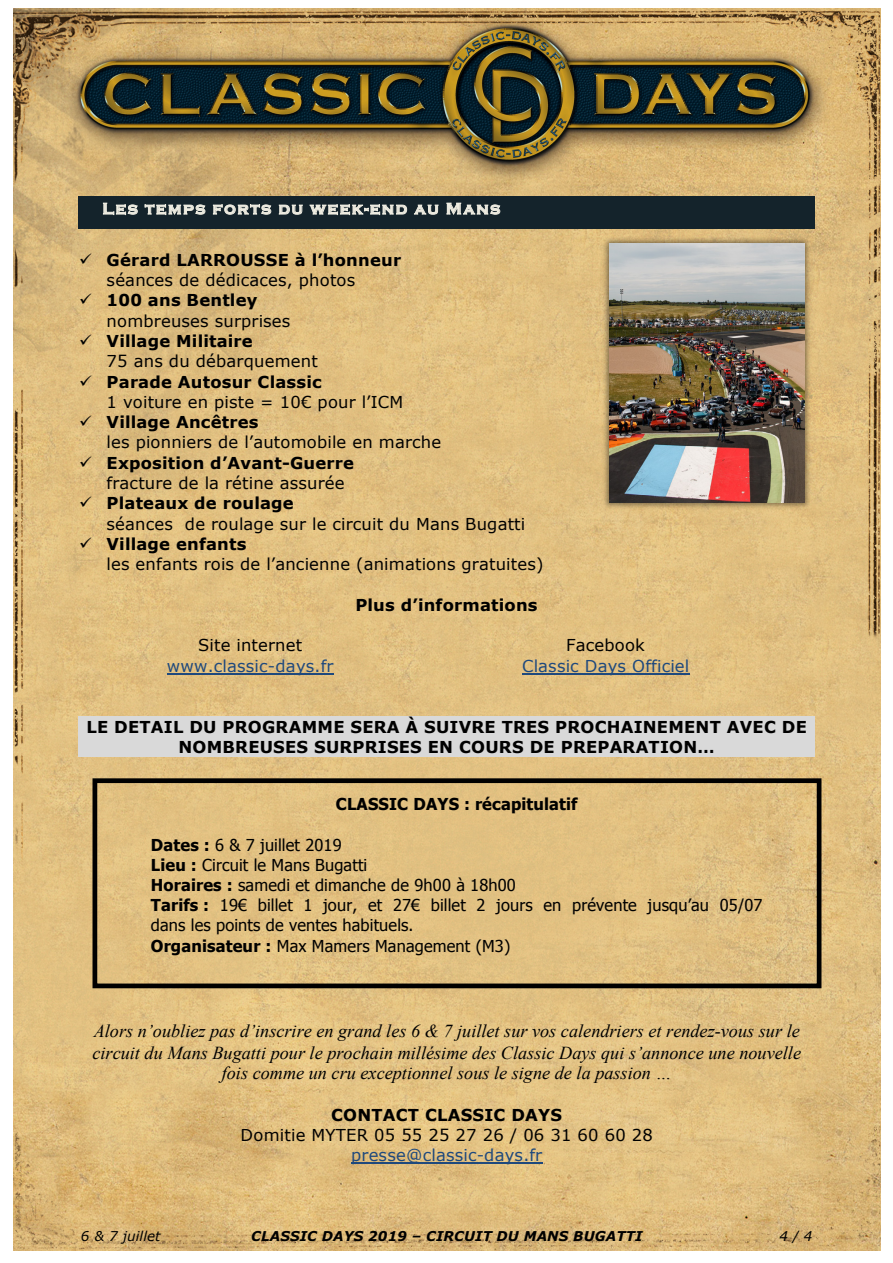
<style>
.page{position:relative;width:893px;height:1263px;background:#fff}
.page>*{position:absolute;margin:0;border:0;box-sizing:border-box;transform-origin:0 0}
.t1{font:italic 18.15px/21px "Times New Roman";color:#000;text-align:center}
.t2{font:16.35px/20.2px "Verdana";letter-spacing:.01em;color:#000}
.t3{font:16.35px/20.2px "Tahoma";letter-spacing:.01em;color:#000}
.t4{font:700 16.35px/20.1px "Verdana";letter-spacing:.015em;color:#000;text-align:center}
.t5{font:16.35px "Verdana";letter-spacing:.01em;color:#1f497d}
.t6{font:700 16.35px "Copperplate Gothic";letter-spacing:.095em;color:#eeece1}
.t7{font:700 16.35px "Tahoma";letter-spacing:.01em;color:#000}
.t8{font:italic 700 13.5px "Verdana";letter-spacing:.01em;color:#000}
.t9{font:italic 13.5px "Verdana";letter-spacing:.005em;color:#000}
.s1{font-weight:700}
.s2{color:#1f497d}
</style>
<div class="page">
<img style="left:13px;top:9px;width:867px;height:1242px">
<hr style="left:79px;top:196px;width:736px;height:3px;background:#14232b">
<div style="left:79px;top:199px;width:736px;height:28px;background:#14232b"></div>
<svg style="left:103px;top:202px;width:35px;height:13px"></svg>
<svg style="left:145px;top:204px;width:60px;height:11px"></svg>
<svg style="left:213px;top:204px;width:58px;height:11px"></svg>
<svg style="left:279px;top:205px;width:24px;height:10px"></svg>
<svg style="left:310px;top:204px;width:97px;height:11px"></svg>
<svg style="left:414px;top:205px;width:24px;height:10px"></svg>
<svg style="left:446px;top:203px;width:54px;height:12px"></svg>
<hr style="left:79px;top:227px;width:736px;height:2px;background:#14232b">
<hr style="left:167px;top:673px;width:167px;height:1px;background:#1f497d">
<hr style="left:522px;top:673px;width:168px;height:1px;background:#1f497d">
<div style="left:79px;top:716px;width:736px;height:20px;background:#d9d9d9"></div>
<div style="left:79px;top:736px;width:736px;height:21px;background:#d9d9d9"></div>
<hr style="left:351px;top:1162px;width:192px;height:1px;background:#1f497d">
<img style="left:599px;top:233px;width:215px;height:280px">
<img style="left:609px;top:244px;width:195px;height:258px">
<div style="left:93px;top:778px;width:728px;height:210px;border:5px solid #000"></div>
<svg style="left:81px;top:253px;width:11px;height:11px"></svg>
<svg style="left:80px;top:294px;width:12px;height:10px"></svg>
<svg style="left:80px;top:334px;width:12px;height:11px"></svg>
<svg style="left:80px;top:375px;width:12px;height:10px"></svg>
<svg style="left:80px;top:415px;width:12px;height:11px"></svg>
<svg style="left:80px;top:456px;width:12px;height:11px"></svg>
<svg style="left:80px;top:496px;width:12px;height:11px"></svg>
<svg style="left:80px;top:537px;width:12px;height:11px"></svg>
<p class="t6" style="left:102px;top:200px;width:399px">Les temps forts du week-end au Mans</p>
<p class="t2" style="left:107px;top:249px;width:438px"><span class="s1">Gérard LARROUSSE à l’honneur<br></span>séances de dédicaces, photos<br><span class="s1">100 ans Bentley<br></span>nombreuses surprises<br><span class="s1">Village Militaire<br></span>75 ans du débarquement<br><span class="s1">Parade Autosur Classic<br></span>1 voiture en piste = 10€ pour l’ICM<br><span class="s1">Village Ancêtres<br></span>les pionniers de l’automobile en marche<br><span class="s1">Exposition d’Avant-Guerre<br></span>fracture de la rétine assurée<br><span class="s1">Plateaux de roulage<br></span>séances de roulage sur le circuit du Mans Bugatti<br><span class="s1">Village enfants<br></span>les enfants rois de l’ancienne (animations gratuites)</p>
<p class="t4" style="left:355px;top:595px;width:184px">Plus d’informations</p>
<p class="t2" style="left:198px;top:635px;width:106px">Site internet</p>
<p class="t2" style="left:566px;top:635px;width:80px">Facebook</p>
<p class="t5" style="left:167px;top:655px;width:168px">www.classic-days.fr</p>
<p class="t5" style="left:522px;top:655px;width:169px">Classic Days Officiel</p>
<p class="t4" style="left:87px;top:717px;width:722px">LE DETAIL DU PROGRAMME SERA À SUIVRE TRES PROCHAINEMENT AVEC DE<br>NOMBREUSES SURPRISES EN COURS DE PREPARATION…</p>
<p class="t7" style="left:336px;top:793px;width:243px">CLASSIC DAYS : récapitulatif</p>
<p class="t3" style="left:151px;top:834px;width:613px"><span class="s1">Dates :</span> 6 &amp; 7 juillet 2019<br><span class="s1">Lieu :</span> Circuit le Mans Bugatti<br><span class="s1">Horaires :</span> samedi et dimanche de 9h00 à 18h00<br><span class="s1">Tarifs :</span> 19€ billet 1 jour, et 27€ billet 2 jours en prévente jusqu’au 05/07 dans les points de ventes habituels.<br><span class="s1">Organisateur :</span> Max Mamers Management (M3)</p>
<p class="t1" style="left:92px;top:1020px;width:710px">Alors n’oubliez pas d’inscrire en grand les 6 &amp; 7 juillet sur vos calendriers et rendez-vous sur le circuit du Mans Bugatti pour le prochain millésime des Classic Days qui s’annonce une nouvelle fois comme un cru exceptionnel sous le signe de la passion …</p>
<p class="t2" style="left:241px;top:1104px;width:414px;text-align:center"><span class="s1">CONTACT CLASSIC DAYS<br></span>Domitie MYTER 05 55 25 27 26 / 06 31 60 60 28 <span class="s2">presse@classic-days.fr</span></p>
<p class="t9" style="left:81px;top:1227px;width:81px">6 &amp; 7 juillet</p>
<p class="t8" style="left:251px;top:1227px;width:393px">CLASSIC DAYS 2019 – CIRCUIT DU MANS BUGATTI</p>
<p class="t9" style="left:779px;top:1227px;width:35px">4 / 4</p>
</div>
